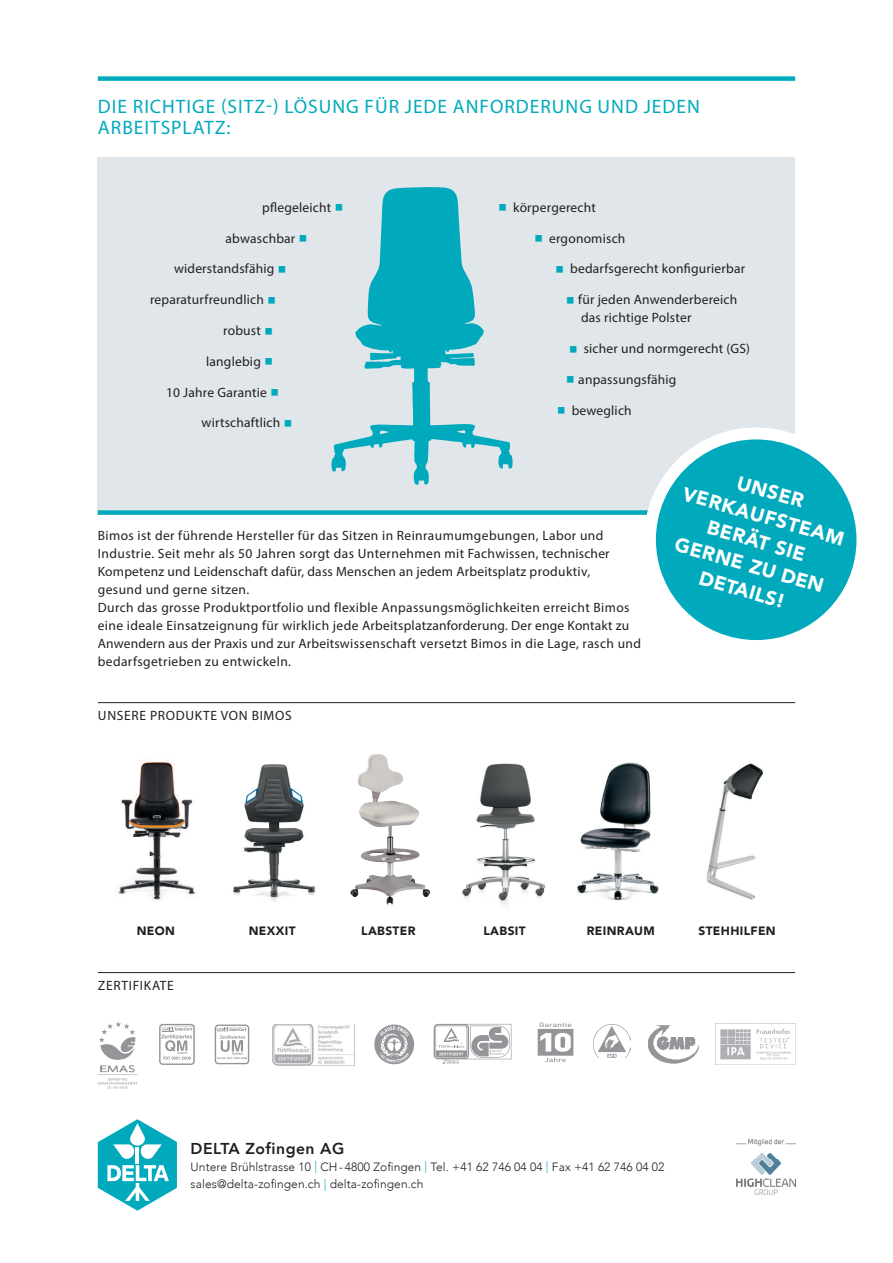
<style>
.page{position:relative;width:893px;height:1263px;background:#fff}
.page>*{position:absolute;margin:0;border:0;box-sizing:border-box;transform-origin:0 0}
.t1{font:19.5px/21px "Myriad Pro";letter-spacing:.05em;color:#00aabc}
.t2{font:900 19.5px/25.5px "Avenir LT Std";color:#fff;text-align:center}
.t3{font:800 15.75px "Avenir LT Com";letter-spacing:.03em;color:#231f20}
.t4{font:13.5px/18px "Myriad Pro";letter-spacing:.02em;color:#231f20}
.t5{font:13.5px "Myriad Pro";letter-spacing:.05em;color:#231f20}
.t6{font:300 12px/17.2px "Avenir LT Com";letter-spacing:.005em;color:#231f20}
.t7{font:900 12px "Avenir LT Std";letter-spacing:.03em;color:#231f20}
.s1{font-family:"Minion Pro";font-size:22.5px;color:#00aabc}
.s2{color:#00aabc}
</style>
<div class="page">
<img style="left:118px;top:762px;width:78px;height:138px">
<img style="left:233px;top:764px;width:82px;height:137px">
<img style="left:355px;top:754px;width:33px;height:132px">
<img style="left:462px;top:763px;width:83px;height:142px">
<img style="left:577px;top:762px;width:82px;height:139px">
<svg style="left:374px;top:1024px;width:40px;height:40px"></svg>
<svg style="left:98px;top:1021px;width:39px;height:68px"></svg>
<svg style="left:215px;top:1024px;width:34px;height:40px"></svg>
<svg style="left:159px;top:1024px;width:36px;height:41px"></svg>
<svg style="left:538px;top:1022px;width:35px;height:40px"></svg>
<svg style="left:434px;top:1024px;width:77px;height:39px"></svg>
<img style="left:715px;top:1024px;width:80px;height:41px">
<img style="left:593px;top:1024px;width:38px;height:34px">
<img style="left:649px;top:1025px;width:51px;height:39px">
<img style="left:272px;top:1024px;width:82px;height:41px">
<svg style="left:98px;top:1119px;width:79px;height:92px"></svg>
<div style="left:98px;top:158px;width:697px;height:357px;background:#e0e6ea"></div>
<div style="left:98px;top:510px;width:697px;height:5px;background:#00aabc"></div>
<div style="left:650px;top:433px;width:212px;height:213px;background:#00aabc;border-radius:50%"></div>
<div style="left:644px;top:427px;width:224px;height:225px;border:12px solid #fff;border-radius:50%"></div>
<svg style="left:331px;top:187px;width:182px;height:298px"></svg>
<img style="left:706px;top:763px;width:57px;height:137px">
<div style="left:98px;top:76px;width:697px;height:5px;background:#00aabc"></div>
<hr style="left:98px;top:702px;width:697px;height:1px;background:#231f20">
<hr style="left:98px;top:972px;width:697px;height:1px;background:#231f20">
<img style="left:736px;top:1139px;width:59px;height:55px">
<h1 class="t1" style="left:98px;top:95px;width:603px">DIE RICHTIGE (SITZ-) LÖSUNG FÜR JEDE ANFORDERUNG UND JEDEN<br>ARBEITSPLATZ:</h1>
<p class="t4" style="left:262px;top:198px;width:83px">pflegeleicht <span class="s1">■</span></p>
<p class="t4" style="left:226px;top:229px;width:84px">abwaschbar <span class="s1">■</span></p>
<p class="t4" style="left:174px;top:260px;width:114px">widerstandsfähig <span class="s1">■</span></p>
<p class="t4" style="left:150px;top:290px;width:128px">reparaturfreundlich <span class="s1">■</span></p>
<p class="t4" style="left:223px;top:321px;width:52px">robust <span class="s1">■</span></p>
<p class="t4" style="left:206px;top:352px;width:69px">langlebig <span class="s1">■</span></p>
<p class="t4" style="left:166px;top:383px;width:115px">10 Jahre Garantie <span class="s1">■</span></p>
<p class="t4" style="left:202px;top:414px;width:93px">wirtschaftlich <span class="s1">■</span></p>
<p class="t4" style="left:498px;top:198px;width:99px"><span class="s1">■</span> körpergerecht</p>
<p class="t4" style="left:534px;top:229px;width:93px"><span class="s1">■</span> ergonomisch</p>
<p class="t4" style="left:555px;top:260px;width:191px"><span class="s1">■</span> bedarfsgerecht konfigurierbar</p>
<p class="t4" style="left:581px;top:290px;width:158px;text-indent:-15px"><span class="s1">■</span> für jeden Anwenderbereich das richtige Polster</p>
<p class="t4" style="left:569px;top:339px;width:183px"><span class="s1">■</span> sicher und normgerecht (GS)</p>
<p class="t4" style="left:566px;top:370px;width:112px"><span class="s1">■</span> anpassungsfähig</p>
<p class="t4" style="left:557px;top:401px;width:77px"><span class="s1">■</span> beweglich</p>
<p class="t4" style="left:98px;top:526px;width:545px">Bimos ist der führende Hersteller für das Sitzen in Reinraumumgebungen, Labor und Industrie. Seit mehr als 50 Jahren sorgt das Unternehmen mit Fachwissen, technischer Kompetenz und Leidenschaft dafür, dass Menschen an jedem Arbeitsplatz produktiv,<br>gesund und gerne sitzen.<br>Durch das grosse Produktportfolio und flexible Anpassungsmöglichkeiten erreicht Bimos eine ideale Einsatzeignung für wirklich jede Arbeitsplatzanforderung. Der enge Kontakt zu Anwendern aus der Praxis und zur Arbeitswissenschaft versetzt Bimos in die Lage, rasch und bedarfsgetrieben zu entwickeln.</p>
<p class="t5" style="left:98px;top:707px;width:195px">UNSERE PRODUKTE VON BIMOS</p>
<h1 class="t2" style="left:694px;top:456px;width:169px;rotate:16deg">UNSER<br>VERKAUFSTEAM<br>BERÄT SIE<br>GERNE ZU DEN<br>DETAILS!</h1>
<p class="t7" style="left:137px;top:924px;width:40px">NEON</p>
<p class="t7" style="left:249px;top:924px;width:48px">NEXXIT</p>
<p class="t7" style="left:361px;top:924px;width:56px">LABSTER</p>
<p class="t7" style="left:483px;top:924px;width:44px">LABSIT</p>
<p class="t7" style="left:587px;top:924px;width:70px">REINRAUM</p>
<p class="t7" style="left:698px;top:924px;width:79px">STEHHILFEN</p>
<p class="t5" style="left:98px;top:977px;width:78px">ZERTIFIKATE</p>
<p class="t3" style="left:191px;top:1139px;width:155px">DELTA Zofingen AG</p>
<p class="t6" style="left:191px;top:1158px;width:475px">Untere Brühlstrasse 10 <span class="s2">|</span> CH- 4800 Zofingen <span class="s2">|</span> Tel. +41 62 746 04 04 <span class="s2">|</span> Fax +41 62 746 04 02 sales@delta-zofingen.ch <span class="s2">|</span> delta-zofingen.ch</p>
</div>
